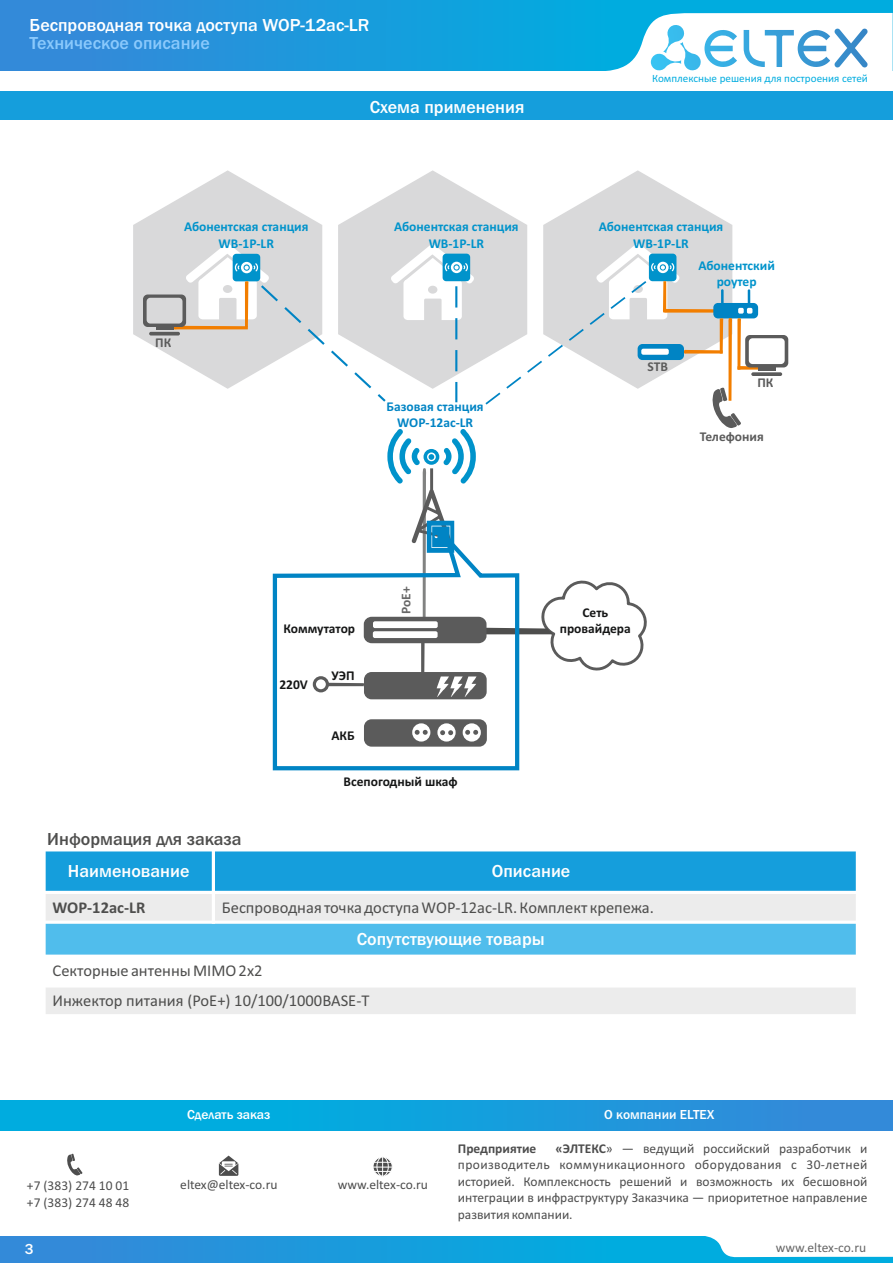
<style>
.page{position:relative;width:893px;height:1263px;background:#fff}
.page>*{position:absolute;margin:0;border:0;box-sizing:border-box;transform-origin:0 0}
.t1{font:500 18px "Franklin Gothic";color:#fff}
.t2{font:500 18px "Franklin Gothic";color:#8ac9fc}
.t3{font:500 18px "Franklin Gothic";color:#4e4e4d}
.t4{font:16.5px/30.3px "Calibri";color:#4e4e4d}
.t5{font:700 16.5px "Calibri";color:#4e4e4d}
.t6{font:500 15px "Franklin Gothic";color:#fff}
.t7{font:13.5px/16.5px "Calibri";color:#4d4d4d;text-align:justify}
.t8{font:700 13.5px/16.5px "Calibri";color:#0093cb;text-align:center}
.t9{font:700 13.5px/16.5px "Calibri";color:#151616;text-align:center}
.t10{font:500 13.5px "Franklin Gothic";color:#fff}
.t11{font:700 13.5px/16.5px "Calibri";color:#0084c4;text-align:center}
.t12{font:700 13.5px "Calibri";color:#5b5b5b}
.t13{font:13.5px "Calibri";color:#666}
.t14{font:700 13.5px "Calibri";color:#4d4d4d}
.t15{font:700 13.5px "Calibri";color:#676767}
.t16{font:11.1px "Calibri";color:#00acdf}
.s1{font-weight:700}
</style>
<div class="page">
<div style="left:0;top:91px;width:893px;height:29px;background:#159edc"></div>
<div style="left:0;top:0;width:893px;height:71px;background:linear-gradient(to right,#3489d9,#00b4e0)"></div>
<svg style="left:589px;top:13px;width:304px;height:58px"></svg>
<div style="left:0;top:1100px;width:893px;height:30px;background:linear-gradient(to right,#00b4e0,#3489d9)"></div>
<svg style="left:219px;top:1155px;width:19px;height:21px"></svg>
<div style="left:373px;top:1156px;width:20px;height:21px;background:#fafafa;border:1px solid #fff;border-radius:50%"></div>
<div style="left:376px;top:1156px;width:13px;height:20px;background:#fefefe;border:1px solid #fff;border-radius:50%"></div>
<svg style="left:373px;top:1157px;width:19px;height:19px"></svg>
<div style="left:0;top:1236px;width:893px;height:27px;background:linear-gradient(to right,#3489d9,#00b4e0)"></div>
<svg style="left:703px;top:1236px;width:190px;height:21px"></svg>
<svg style="left:67px;top:1154px;width:16px;height:22px"></svg>
<svg style="left:272px;top:699px;width:248px;height:72px"></svg>
<div style="left:44px;top:850px;width:169px;height:42px;background:#159edc"></div>
<div style="left:213px;top:850px;width:644px;height:42px;background:#159edc"></div>
<div style="left:44px;top:892px;width:169px;height:30px;background:#ececec"></div>
<div style="left:213px;top:892px;width:644px;height:30px;background:#ececec"></div>
<div style="left:44px;top:922px;width:813px;height:34px;background:#50bdec"></div>
<div style="left:44px;top:986px;width:813px;height:30px;background:#ececec"></div>
<hr style="left:42px;top:848px;width:4px;height:169px;background:#fff">
<hr style="left:212px;top:848px;width:3px;height:76px;background:#fff">
<hr style="left:856px;top:848px;width:3px;height:169px;background:#fff">
<hr style="left:42px;top:1014px;width:817px;height:3px;background:#fff">
<hr style="left:42px;top:984px;width:817px;height:3px;background:#fff">
<svg style="left:45px;top:954px;width:811px;height:2px;background:#c9eaf9"></svg>
<svg style="left:45px;top:921px;width:811px;height:3px;background:#f2fafd"></svg>
<hr style="left:42px;top:891px;width:817px;height:3px;background:#fff">
<hr style="left:42px;top:848px;width:817px;height:3px;background:#fff">
<svg style="left:133px;top:170px;width:655px;height:529px"></svg>
<h1 class="t1" style="left:30px;top:19px;width:341px">Беспроводная точка доступа WOP-12ac-LR</h1>
<h1 class="t2" style="left:30px;top:36px;width:182px">Техническое описание</h1>
<h1 class="t1" style="left:370px;top:100px;width:156px">Схема применения</h1>
<p class="t16" style="left:652px;top:73px;width:217px">Комплексные решения для построения сетей</p>
<p class="t8" style="left:184px;top:220px;width:126px">Абонентская станция<br>WВ-1Р-LR</p>
<p class="t8" style="left:394px;top:220px;width:126px">Абонентская станция<br>WВ-1Р-LR</p>
<p class="t8" style="left:599px;top:220px;width:126px">Абонентская станция<br>WВ-1Р-LR</p>
<p class="t12" style="left:155px;top:336px;width:18px">ПК</p>
<p class="t11" style="left:387px;top:399px;width:99px">Базовая станция<br>WOP-12ас-LR</p>
<p class="t12" style="left:647px;top:361px;width:22px">STB</p>
<p class="t8" style="left:698px;top:258px;width:78px">Абонентский роутер</p>
<p class="t12" style="left:757px;top:377px;width:18px">ПК</p>
<p class="t12" style="left:700px;top:431px;width:66px">Телефония</p>
<h1 class="t3" style="left:47px;top:833px;width:196px">Информация для заказа</h1>
<p class="t9" style="left:283px;top:621px;width:73px">Коммутатор</p>
<p class="t9" style="left:279px;top:678px;width:30px">220V</p>
<p class="t9" style="left:332px;top:668px;width:25px">УЭП</p>
<p class="t9" style="left:331px;top:729px;width:25px">АКБ</p>
<p class="t15" style="left:400px;top:614px;width:29px;rotate:-90deg">PoE+</p>
<p class="t9" style="left:344px;top:774px;width:116px">Всепогодный шкаф</p>
<p class="t9" style="left:560px;top:605px;width:73px">Сеть провайдера</p>
<h1 class="t1" style="left:68px;top:865px;width:123px">Наименование</h1>
<h1 class="t1" style="left:492px;top:865px;width:80px">Описание</h1>
<p class="t5" style="left:53px;top:900px;width:94px">WOP-12ac-LR</p>
<p class="t4" style="left:222px;top:894px;width:434px">Беспроводная точка доступа WOP-12ac-LR. Комплект крепежа.</p>
<h1 class="t1" style="left:357px;top:933px;width:189px">Сопутствующие товары</h1>
<p class="t4" style="left:53px;top:957px;width:318px">Секторные антенны MIMO 2x2<br>Инжектор питания (PoE+) 10/100/1000BASE-T</p>
<p class="t10" style="left:187px;top:1109px;width:85px">Сделать заказ</p>
<p class="t10" style="left:604px;top:1110px;width:112px">О компании ELTEX</p>
<p class="t7" style="left:458px;top:1141px;width:411px;text-indent:98px"><span class="s1">«ЭЛТЕКС</span>» — ведущий российский разработчик и производитель коммуникационного оборудования с 30-летней историей. Комплексность решений и возможность их бесшовной интеграции в инфраструктуру Заказчика — приоритетное направление развития компании.</p>
<p class="t14" style="left:458px;top:1143px;width:80px">Предприятие</p>
<p class="t7" style="left:27px;top:1179px;width:104px">+7 (383) 274 10 01 +7 (383) 274 48 48</p>
<p class="t7" style="left:180px;top:1177px;width:99px">eltex@eltex-co.ru</p>
<p class="t7" style="left:338px;top:1177px;width:92px">www.eltex-co.ru</p>
<p class="t6" style="left:25px;top:1243px;width:10px">3</p>
<p class="t13" style="left:776px;top:1242px;width:92px">www.eltex-co.ru</p>
</div>
